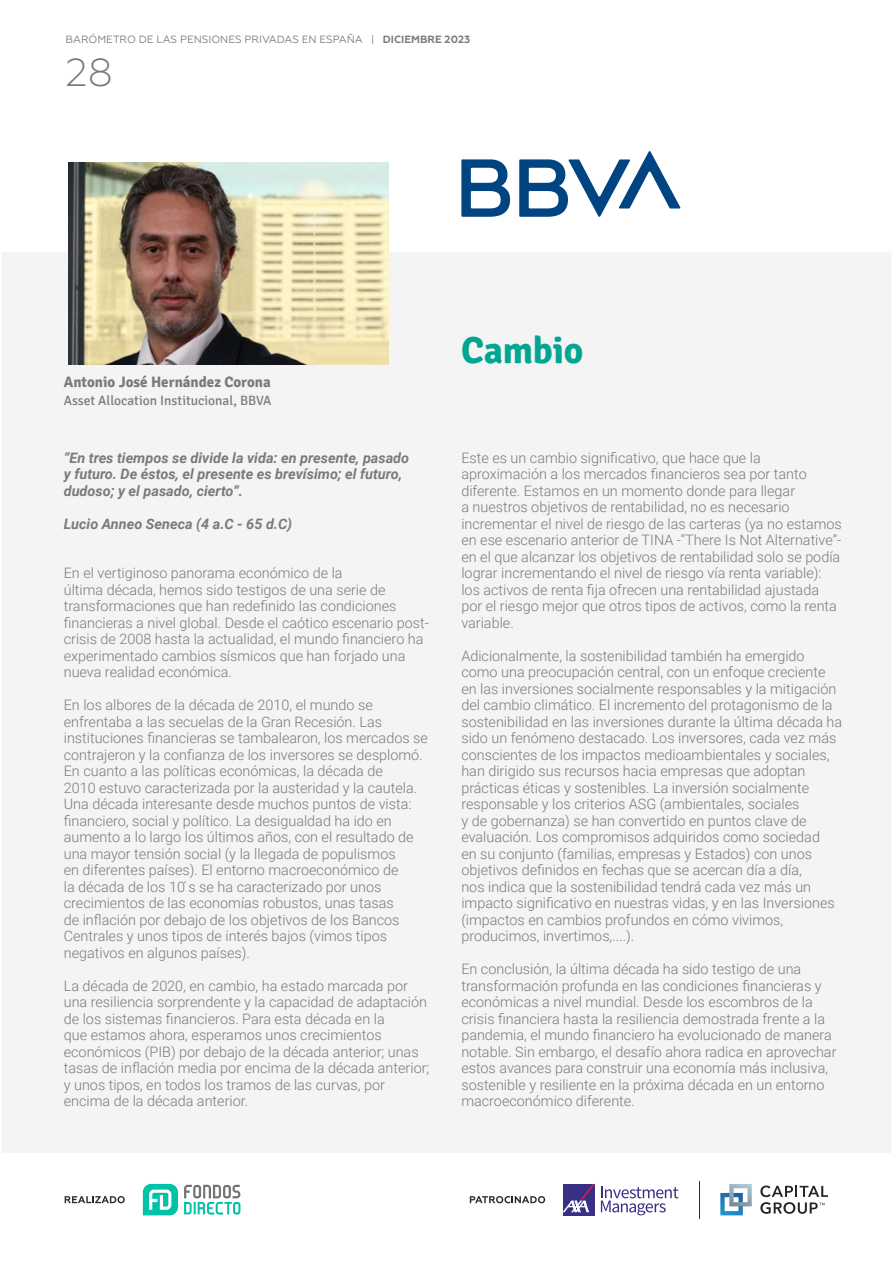
<style>
.page{position:relative;width:893px;height:1263px;background:#fff}
.page>*{position:absolute;margin:0;border:0;box-sizing:border-box;transform-origin:0 0}
.t1{font:300 39px "Geometria";color:#797a7c}
.t2{font:700 37.5px "Signika";letter-spacing:-.005em;color:#00a691}
.t3{font:700 15px "Signika";color:#797a7c}
.t4{font:300 14.4px/16.5px "Roboto";color:#797a7c}
.t5{font:italic 700 14.4px/16.5px "Roboto";color:#797a7c}
.t6{font:13.5px "Signika";color:#797a7c}
.t7{font:10.5px "Geometria";color:#797a7c}
.s1{font-weight:700}
</style>
<div class="page">
<svg style="left:563px;top:1212px;width:32px;height:3px"></svg>
<svg style="left:601px;top:1186px;width:77px;height:29px"></svg>
<svg style="left:563px;top:1184px;width:32px;height:28px"></svg>
<svg style="left:143px;top:1184px;width:35px;height:31px"></svg>
<svg style="left:184px;top:1185px;width:56px;height:29px"></svg>
<svg style="left:65px;top:1196px;width:60px;height:7px"></svg>
<svg style="left:470px;top:1196px;width:75px;height:7px"></svg>
<hr style="left:699px;top:1181px;width:1px;height:37px;background:#2b2929">
<svg style="left:720px;top:1184px;width:32px;height:31px"></svg>
<svg style="left:760px;top:1185px;width:68px;height:29px"></svg>
<div style="left:0;top:251px;width:893px;height:903px;background:#f2f2f3;border:2px solid #fff"></div>
<img style="left:68px;top:162px;width:320px;height:203px">
<svg style="left:461px;top:159px;width:49px;height:58px"></svg>
<svg style="left:519px;top:151px;width:161px;height:66px"></svg>
<p class="t7" style="left:65px;top:34px;width:406px">BARÓMETRO DE LAS PENSIONES PRIVADAS EN ESPAÑA | <span class="s1">DICIEMBRE 2023</span></p>
<h1 class="t1" style="left:65px;top:50px;width:49px">28</h1>
<p class="t3" style="left:64px;top:373px;width:208px">Antonio José Hernández Corona</p>
<p class="t6" style="left:64px;top:393px;width:209px">Asset Allocation Institucional, BBVA</p>
<p class="t5" style="left:64px;top:449px;width:347px">“En tres tiempos se divide la vida: en presente, pasado y futuro. De éstos, el presente es brevísimo; el futuro, dudoso; y el pasado, cierto”.</p>
<p class="t5" style="left:64px;top:515px;width:230px">Lucio Anneo Seneca (4 a.C - 65 d.C)</p>
<p class="t4" style="left:64px;top:564px;width:367px">En el vertiginoso panorama económico de la<br>última década, hemos sido testigos de una serie de transformaciones que han redefinido las condiciones financieras a nivel global. Desde el caótico escenario post&shy;crisis de 2008 hasta la actualidad, el mundo financiero ha experimentado cambios sísmicos que han forjado una nueva realidad económica.</p>
<p class="t4" style="left:64px;top:696px;width:366px">En los albores de la década de 2010, el mundo se enfrentaba a las secuelas de la Gran Recesión. Las instituciones financieras se tambalearon, los mercados se contrajeron y la confianza de los inversores se desplomó.<br>En cuanto a las políticas económicas, la década de<br>2010 estuvo caracterizada por la austeridad y la cautela.<br>Una década interesante desde muchos puntos de vista: financiero, social y político. La desigualdad ha ido en aumento a lo largo los últimos años, con el resultado de una mayor tensión social (y la llegada de populismos<br>en diferentes países). El entorno macroeconómico de<br>la década de los 10 ́s se ha caracterizado por unos crecimientos de las economías robustos, unas tasas<br>de inflación por debajo de los objetivos de los Bancos Centrales y unos tipos de interés bajos (vimos tipos negativos en algunos países).</p>
<p class="t4" style="left:64px;top:977px;width:367px">La década de 2020, en cambio, ha estado marcada por una resiliencia sorprendente y la capacidad de adaptación de los sistemas financieros. Para esta década en la<br>que estamos ahora, esperamos unos crecimientos económicos (PIB) por debajo de la década anterior; unas tasas de inflación media por encima de la década anterior; y unos tipos, en todos los tramos de las curvas, por encima de la década anterior.</p>
<h2 class="t2" style="left:461px;top:327px;width:124px">Cambio</h2>
<p class="t4" style="left:461px;top:449px;width:382px">Este es un cambio significativo, que hace que la aproximación a los mercados financieros sea por tanto diferente. Estamos en un momento donde para llegar<br>a nuestros objetivos de rentabilidad, no es necesario incrementar el nivel de riesgo de las carteras (ya no estamos en ese escenario anterior de TINA -“There Is Not Alternative”- en el que alcanzar los objetivos de rentabilidad solo se podía lograr incrementando el nivel de riesgo vía renta variable): los activos de renta fija ofrecen una rentabilidad ajustada por el riesgo mejor que otros tipos de activos, como la renta variable.</p>
<p class="t4" style="left:461px;top:647px;width:382px">Adicionalmente, la sostenibilidad también ha emergido como una preocupación central, con un enfoque creciente en las inversiones socialmente responsables y la mitigación del cambio climático. El incremento del protagonismo de la sostenibilidad en las inversiones durante la última década ha sido un fenómeno destacado. Los inversores, cada vez más conscientes de los impactos medioambientales y sociales, han dirigido sus recursos hacia empresas que adoptan prácticas éticas y sostenibles. La inversión socialmente responsable y los criterios ASG (ambientales, sociales<br>y de gobernanza) se han convertido en puntos clave de evaluación. Los compromisos adquiridos como sociedad<br>en su conjunto (familias, empresas y Estados) con unos objetivos definidos en fechas que se acercan día a día,<br>nos indica que la sostenibilidad tendrá cada vez más un impacto significativo en nuestras vidas, y en las Inversiones (impactos en cambios profundos en cómo vivimos, producimos, invertimos,....).</p>
<p class="t4" style="left:461px;top:960px;width:377px">En conclusión, la última década ha sido testigo de una transformación profunda en las condiciones financieras y económicas a nivel mundial. Desde los escombros de la crisis financiera hasta la resiliencia demostrada frente a la pandemia, el mundo financiero ha evolucionado de manera notable. Sin embargo, el desafío ahora radica en aprovechar estos avances para construir una economía más inclusiva, sostenible y resiliente en la próxima década en un entorno macroeconómico diferente.</p>
</div>
